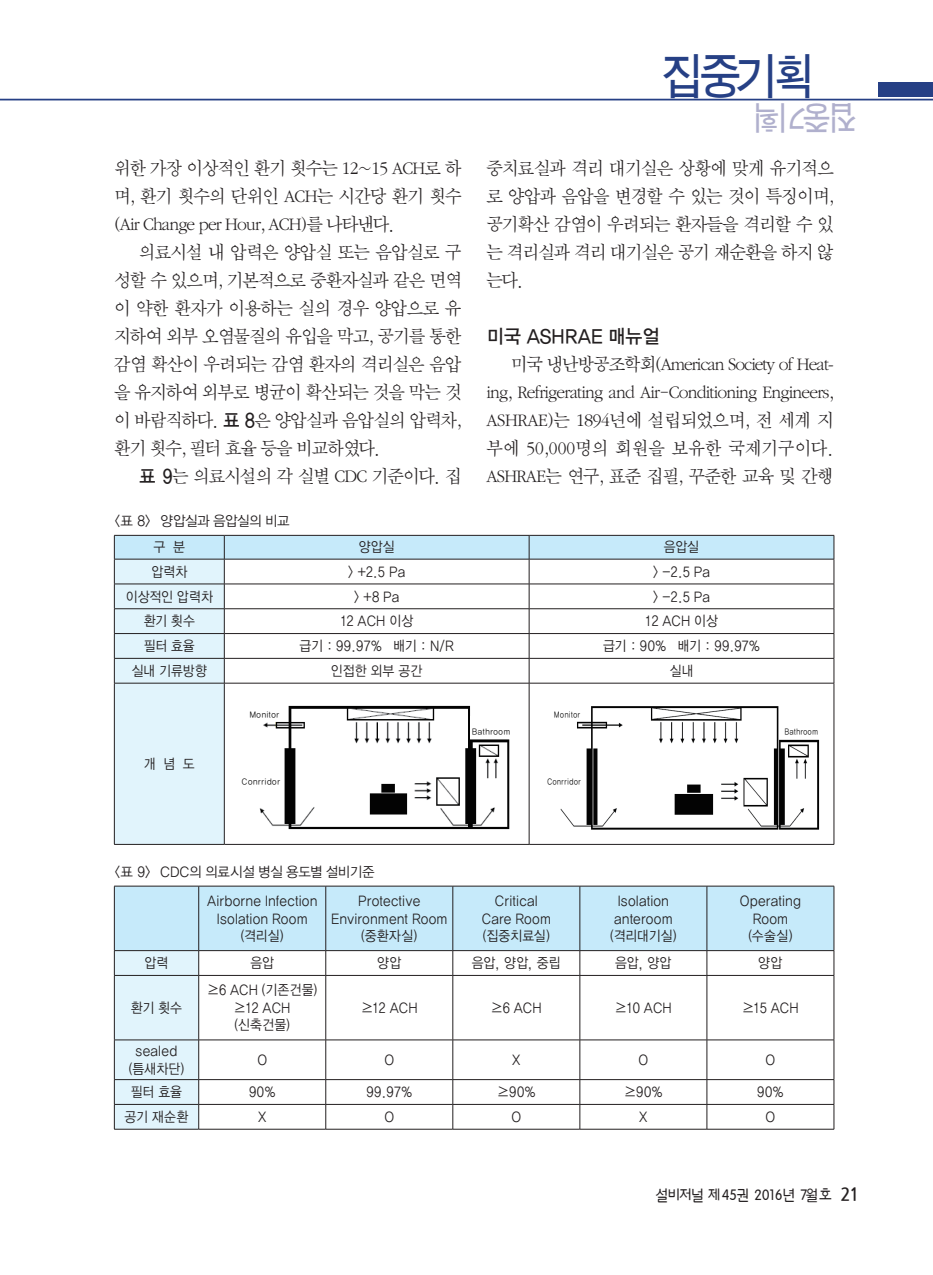
<style>
.page{position:relative;width:933px;height:1275px;background:#fff}
.page>*{position:absolute;margin:0;border:0;box-sizing:border-box;transform-origin:0 0}
.t1{font:49.52px "Sand Tg";color:#264085;scale:.92 1}
.t2{font:33.25px "Sand Tg";color:#b0b0cd;scale:.92 1}
.본문{font:19.25px/28px "Sand Sm";letter-spacing:-.045em;color:#231f20;text-align:justify;scale:.95 1}
.소타이틀{font:19.25px "YGO135";letter-spacing:-.06em;color:#231f20;scale:.95 1}
.t3{font:15.4px "H Ykan M";letter-spacing:-.035em;color:#231f20;scale:.95 1}
.표안_내용{font:14px/17.5px "YGO125";letter-spacing:-.045em;color:#231f20;text-align:center;scale:.9 1}
.표_제목{font:14px "YGO125";letter-spacing:-.085em;color:#231f20;scale:.95 1}
.t4{font:8.22px "YGO125";color:#030303;scale:.94 1}
.t5{font:8.22px "YGO125";color:#030303;scale:.82 1}
.s1{font-family:"YDVY Mj O Std 115"}
.s2{font-family:"YGO135"}
.s3{font-family:"Y Mj O115"}
.s4{font-family:"Nanum Gothic";font-weight:700;font-size:18.03px}
</style>
<div class="page">
<div style="left:878px;top:82px;width:55px;height:15px;background:#264085"></div>
<hr style="left:0;top:99px;width:933px;height:1px;background:#264085">
<svg style="left:114px;top:535px;width:720px;height:309px"></svg>
<hr style="left:114px;top:683px;width:110px;height:1px;background:#231f20">
<hr style="left:114px;top:683px;width:1px;height:161px;background:#231f20">
<hr style="left:224px;top:683px;width:305px;height:1px;background:#231f20">
<hr style="left:224px;top:683px;width:1px;height:161px;background:#231f20">
<hr style="left:529px;top:683px;width:305px;height:1px;background:#231f20">
<hr style="left:529px;top:683px;width:1px;height:161px;background:#231f20">
<hr style="left:833px;top:683px;width:1px;height:161px;background:#231f20">
<hr style="left:114px;top:844px;width:110px;height:1px;background:#231f20">
<hr style="left:224px;top:844px;width:305px;height:1px;background:#231f20">
<hr style="left:529px;top:844px;width:305px;height:1px;background:#231f20">
<img style="left:246px;top:704px;width:266px;height:128px">
<div style="left:239px;top:698px;width:45px;height:22px;background:#fff"></div>
<div style="left:238px;top:773px;width:45px;height:23px;background:#fff"></div>
<div style="left:470px;top:716px;width:45px;height:22px;background:#fff"></div>
<img style="left:552px;top:704px;width:268px;height:128px">
<div style="left:547px;top:698px;width:39px;height:22px;background:#fff"></div>
<div style="left:542px;top:773px;width:40px;height:23px;background:#fff"></div>
<div style="left:781px;top:715px;width:39px;height:22px;background:#fff"></div>
<svg style="left:114px;top:886px;width:720px;height:243px"></svg>
<hr style="left:114px;top:1129px;width:85px;height:1px;background:#231f20">
<hr style="left:199px;top:1129px;width:127px;height:1px;background:#231f20">
<hr style="left:326px;top:1129px;width:127px;height:1px;background:#231f20">
<hr style="left:453px;top:1129px;width:127px;height:1px;background:#231f20">
<hr style="left:580px;top:1129px;width:127px;height:1px;background:#231f20">
<hr style="left:707px;top:1129px;width:127px;height:1px;background:#231f20">
<p class="본문" style="left:114px;top:155px;width:367px">위한 가장 이상적인 환기 횟수는 12<span class="s1">~</span>15 ACH로 하 며, 환기 횟수의 단위인 ACH는 시간당 환기 횟수 (Air Change per Hour, ACH)를 나타낸다.</p>
<p class="본문" style="left:114px;top:239px;width:367px;text-indent:25px">의료시설 내 압력은 양압실 또는 음압실로 구 성할 수 있으며, 기본적으로 중환자실과 같은 면역 이 약한 환자가 이용하는 실의 경우 양압으로 유 지하여 외부 오염물질의 유입을 막고, 공기를 통한 감염 확산이 우려되는 감염 환자의 격리실은 음압 을 유지하여 외부로 병균이 확산되는 것을 막는 것 이 바람직하다. <span class="s2">표 8</span>은 양압실과 음압실의 압력차, 환기 횟수, 필터 효율 등을 비교하였다.</p>
<p class="본문" style="left:139px;top:463px;width:341px"><span class="s2">표 9</span>는 의료시설의 각 실별 CDC 기준이다. 집</p>
<h1 class="t1" style="left:663px;top:52px;width:167px">집중기획</h1>
<h2 class="t2" style="left:855px;top:134px;width:114px;rotate:-180deg">집중기획</h2>
<p class="본문" style="left:486px;top:155px;width:367px">중치료실과 격리 대기실은 상황에 맞게 유기적으 로 양압과 음압을 변경할 수 있는 것이 특징이며, 공기확산 감염이 우려되는 환자들을 격리할 수 있 는 격리실과 격리 대기실은 공기 재순환을 하지 않 는다.</p>
<p class="소타이틀" style="left:486px;top:326px;width:185px">미국 ASHRAE 매뉴얼</p>
<p class="본문" style="left:486px;top:351px;width:367px;text-indent:25px">미국 냉난방공조학회(American Society of Heat&shy;ing, Refrigerating and Air<span class="s3">-</span>Conditioning Engineers, ASHRAE)는 1894년에 설립되었으며, 전 세계 지 부에 50,000명의 회원을 보유한 국제기구이다.<br>ASHRAE는 연구, 표준 집필, 꾸준한 교육 및 간행</p>
<p class="표_제목" style="left:114px;top:513px;width:187px">&lt;표 8&gt; 양압실과 음압실의 비교</p>
<p class="표안_내용" style="left:153px;top:540px;width:37px">구 분</p>
<p class="표안_내용" style="left:358px;top:540px;width:42px">양압실</p>
<p class="표안_내용" style="left:663px;top:540px;width:42px">음압실</p>
<p class="표안_내용" style="left:151px;top:564px;width:42px">압력차</p>
<p class="표안_내용" style="left:348px;top:564px;width:66px">&gt; +2.5 Pa</p>
<p class="표안_내용" style="left:652px;top:564px;width:66px">&gt; -2.5 Pa</p>
<p class="표안_내용" style="left:125px;top:589px;width:99px">이상적인 압력차</p>
<p class="표안_내용" style="left:354px;top:589px;width:53px">&gt; +8 Pa</p>
<p class="표안_내용" style="left:652px;top:589px;width:66px">&gt; -2.5 Pa</p>
<p class="표안_내용" style="left:143px;top:613px;width:59px">환기 횟수</p>
<p class="표안_내용" style="left:340px;top:613px;width:84px">12 ACH 이상</p>
<p class="표안_내용" style="left:644px;top:613px;width:84px">12 ACH 이상</p>
<p class="표안_내용" style="left:143px;top:638px;width:59px">필터 효율</p>
<p class="표안_내용" style="left:299px;top:638px;width:174px">급기 : 99.97% 배기 : N/R</p>
<p class="표안_내용" style="left:603px;top:638px;width:176px">급기 : 90% 배기 : 99.97%</p>
<p class="표안_내용" style="left:131px;top:663px;width:86px">실내 기류방향</p>
<p class="표안_내용" style="left:330px;top:663px;width:104px">인접한 외부 공간</p>
<p class="표안_내용" style="left:669px;top:663px;width:28px">실내</p>
<p class="표안_내용" style="left:143px;top:756px;width:59px">개 념 도</p>
<p class="t4" style="left:249px;top:710px;width:34px">Monitor</p>
<p class="t4" style="left:241px;top:778px;width:43px">Conrridor</p>
<p class="t4" style="left:472px;top:727px;width:43px">Bathroom</p>
<p class="t5" style="left:554px;top:710px;width:34px">Monitor</p>
<p class="t5" style="left:547px;top:778px;width:43px">Conrridor</p>
<p class="표_제목" style="left:114px;top:864px;width:276px">&lt;표 9&gt; CDC의 의료시설 병실 용도별 설비기준</p>
<p class="표안_내용" style="left:207px;top:893px;width:125px">Airborne Infection<br>Isolation Room</p>
<p class="표안_내용" style="left:240px;top:928px;width:50px">(격리실)</p>
<p class="표안_내용" style="left:358px;top:893px;width:71px">Protective</p>
<p class="표안_내용" style="left:331px;top:911px;width:132px">Environment Room</p>
<p class="표안_내용" style="left:361px;top:928px;width:64px">(중환자실)</p>
<p class="표안_내용" style="left:494px;top:893px;width:50px">Critical</p>
<p class="표안_내용" style="left:481px;top:911px;width:79px">Care Room</p>
<p class="표안_내용" style="left:482px;top:928px;width:77px">(집중치료실)</p>
<p class="표안_내용" style="left:614px;top:893px;width:67px;text-align:left">Isolation anteroom</p>
<p class="표안_내용" style="left:610px;top:928px;width:76px">(격리대기실)</p>
<p class="t5" style="left:784px;top:727px;width:43px">Bathroom</p>
<p class="표안_내용" style="left:739px;top:893px;width:70px">Operating</p>
<p class="표안_내용" style="left:752px;top:911px;width:42px">Room</p>
<p class="표안_내용" style="left:748px;top:928px;width:51px">(수술실)</p>
<p class="표안_내용" style="left:144px;top:955px;width:29px">압력</p>
<p class="표안_내용" style="left:250px;top:955px;width:28px">음압</p>
<p class="표안_내용" style="left:377px;top:955px;width:29px">양압</p>
<p class="표안_내용" style="left:471px;top:955px;width:101px">음압, 양압, 중립</p>
<p class="표안_내용" style="left:615px;top:955px;width:65px">음압, 양압</p>
<p class="표안_내용" style="left:758px;top:955px;width:29px">양압</p>
<p class="표안_내용" style="left:130px;top:1000px;width:59px">환기 횟수</p>
<p class="표안_내용" style="left:207px;top:982px;width:125px">≥6 ACH (기존건물)</p>
<p class="표안_내용" style="left:234px;top:1000px;width:65px">≥12 ACH</p>
<p class="표안_내용" style="left:234px;top:1017px;width:64px">(신축건물)</p>
<p class="표안_내용" style="left:361px;top:1000px;width:65px">≥12 ACH</p>
<p class="표안_내용" style="left:490px;top:1000px;width:59px">≥6 ACH</p>
<p class="표안_내용" style="left:614px;top:1000px;width:65px">≥10 ACH</p>
<p class="표안_내용" style="left:741px;top:1000px;width:65px">≥15 ACH</p>
<p class="표안_내용" style="left:135px;top:1043px;width:49px">sealed</p>
<p class="표안_내용" style="left:128px;top:1061px;width:64px">(틈새차단)</p>
<p class="표안_내용" style="left:257px;top:1052px;width:13px">O</p>
<p class="표안_내용" style="left:384px;top:1052px;width:13px">O</p>
<p class="표안_내용" style="left:512px;top:1052px;width:11px">X</p>
<p class="표안_내용" style="left:638px;top:1052px;width:13px">O</p>
<p class="표안_내용" style="left:765px;top:1052px;width:13px">O</p>
<p class="표안_내용" style="left:131px;top:1084px;width:59px">필터 효율</p>
<p class="표안_내용" style="left:249px;top:1084px;width:31px">90%</p>
<p class="표안_내용" style="left:366px;top:1084px;width:53px">99.97%</p>
<p class="표안_내용" style="left:497px;top:1084px;width:45px">≥90%</p>
<p class="표안_내용" style="left:624px;top:1084px;width:45px">≥90%</p>
<p class="표안_내용" style="left:757px;top:1084px;width:31px">90%</p>
<p class="표안_내용" style="left:124px;top:1109px;width:73px">공기 재순환</p>
<p class="표안_내용" style="left:258px;top:1109px;width:11px">X</p>
<p class="표안_내용" style="left:384px;top:1109px;width:13px">O</p>
<p class="표안_내용" style="left:511px;top:1109px;width:13px">O</p>
<p class="표안_내용" style="left:639px;top:1109px;width:11px">X</p>
<p class="표안_내용" style="left:765px;top:1109px;width:13px">O</p>
<p class="t3" style="left:655px;top:1188px;width:215px">설비저널 제 45권 2016년 7월호 <span class="s4">21</span></p>
</div>
